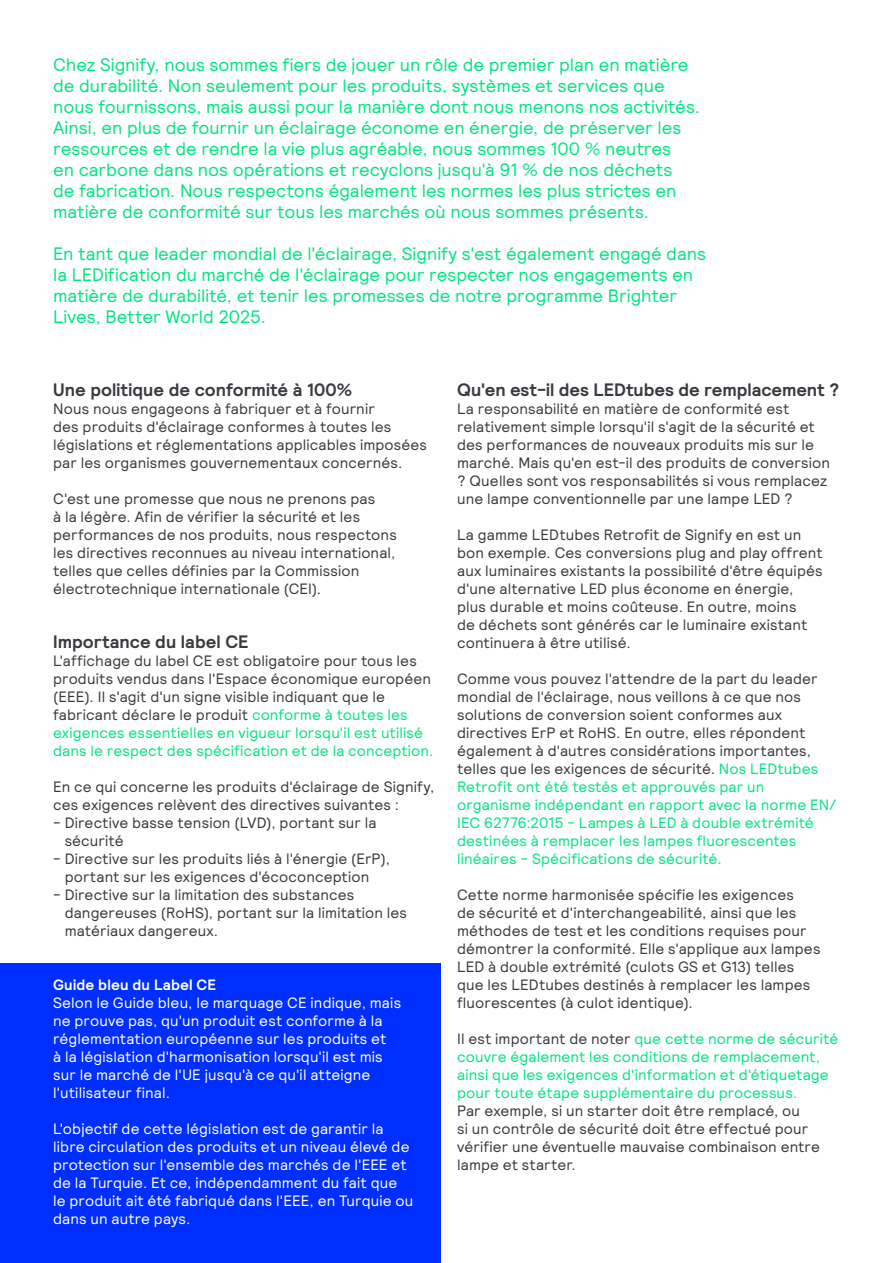
<style>
.page{position:relative;width:893px;height:1263px;background:#fff}
.page>*{position:absolute;margin:0;border:0;box-sizing:border-box;transform-origin:0 0}
.Body_Dark_Gray_10pt{font:18px/21px "Signify Relative";color:#00e582}
.Sub_Dark_Gray_12pt{font:700 18px "Signify Relative";color:#39393f}
.Body_Dark_Gray_10pt-2{font:15px/18px "Signify Relative";letter-spacing:.01em;color:#39393f}
.Body_Dark_Gray_10pt-3{font:15px/18px "Signify Relative";letter-spacing:.01em;color:#fff}
.Body_Dark_Gray_10pt-4{font:700 15px "Signify Relative";letter-spacing:.01em;color:#fff}
.s1{color:#00e582}
</style>
<div class="page">
<div style="left:0;top:963px;width:440px;height:300px;background:#002eff"></div>
<p class="Body_Dark_Gray_10pt" style="left:53px;top:54px;width:648px">Chez Signify, nous sommes fiers de jouer un rôle de premier plan en matière de durabilité. Non seulement pour les produits, systèmes et services que nous fournissons, mais aussi pour la manière dont nous menons nos activités.<br>Ainsi, en plus de fournir un éclairage économe en énergie, de préserver les ressources et de rendre la vie plus agréable, nous sommes 100 % neutres<br>en carbone dans nos opérations et recyclons jusqu'à 91 % de nos déchets<br>de fabrication. Nous respectons également les normes les plus strictes en matière de conformité sur tous les marchés où nous sommes présents.</p>
<p class="Body_Dark_Gray_10pt" style="left:53px;top:243px;width:654px">En tant que leader mondial de l'éclairage, Signify s'est également engagé dans la LEDification du marché de l'éclairage pour respecter nos engagements en matière de durabilité, et tenir les promesses de notre programme Brighter Lives, Better World 2025.</p>
<p class="Sub_Dark_Gray_12pt" style="left:53px;top:378px;width:301px">Une politique de conformité à 100%</p>
<p class="Body_Dark_Gray_10pt-2" style="left:53px;top:399px;width:375px">Nous nous engageons à fabriquer et à fournir<br>des produits d'éclairage conformes à toutes les législations et réglementations applicables imposées par les organismes gouvernementaux concernés.</p>
<p class="Body_Dark_Gray_10pt-2" style="left:53px;top:489px;width:345px">C'est une promesse que nous ne prenons pas<br>à la légère. Afin de vérifier la sécurité et les performances de nos produits, nous respectons les directives reconnues au niveau international, telles que celles définies par la Commission électrotechnique internationale (CEI).</p>
<p class="Sub_Dark_Gray_12pt" style="left:53px;top:630px;width:197px">Importance du label CE</p>
<p class="Body_Dark_Gray_10pt-2" style="left:53px;top:651px;width:382px">L'affichage du label CE est obligatoire pour tous les produits vendus dans l'Espace économique européen (EEE). Il s'agit d'un signe visible indiquant que le fabricant déclare le produit <span class="s1">conforme à toutes les exigences essentielles en vigueur lorsqu'il est utilisé dans le respect des spécification et de la conception.</span></p>
<p class="Body_Dark_Gray_10pt-2" style="left:53px;top:777px;width:383px">En ce qui concerne les produits d'éclairage de Signify, ces exigences relèvent des directives suivantes :</p>
<p class="Body_Dark_Gray_10pt-2" style="left:65px;top:813px;width:313px;text-indent:-12px">- Directive basse tension (LVD), portant sur la sécurité</p>
<p class="Body_Dark_Gray_10pt-2" style="left:65px;top:849px;width:327px;text-indent:-12px">- Directive sur les produits liés à l'énergie (ErP), portant sur les exigences d'écoconception</p>
<p class="Body_Dark_Gray_10pt-2" style="left:65px;top:885px;width:344px;text-indent:-12px">- Directive sur la limitation des substances dangereuses (RoHS), portant sur la limitation les matériaux dangereux.</p>
<p class="Body_Dark_Gray_10pt-4" style="left:53px;top:975px;width:165px">Guide bleu du Label CE</p>
<p class="Body_Dark_Gray_10pt-3" style="left:53px;top:993px;width:350px">Selon le Guide bleu, le marquage CE indique, mais ne prouve pas, qu'un produit est conforme à la réglementation européenne sur les produits et<br>à la législation d'harmonisation lorsqu'il est mis sur le marché de l'UE jusqu'à ce qu'il atteigne l'utilisateur final.</p>
<p class="Body_Dark_Gray_10pt-3" style="left:53px;top:1119px;width:362px">L'objectif de cette législation est de garantir la libre circulation des produits et un niveau élevé de protection sur l'ensemble des marchés de l'EEE et de la Turquie. Et ce, indépendamment du fait que le produit ait été fabriqué dans l'EEE, en Turquie ou dans un autre pays.</p>
<p class="Sub_Dark_Gray_12pt" style="left:457px;top:378px;width:384px">Qu'en est-il des LEDtubes de remplacement ?</p>
<p class="Body_Dark_Gray_10pt-2" style="left:457px;top:399px;width:374px">La responsabilité en matière de conformité est relativement simple lorsqu'il s'agit de la sécurité et des performances de nouveaux produits mis sur le marché. Mais qu'en est-il des produits de conversion ? Quelles sont vos responsabilités si vous remplacez une lampe conventionnelle par une lampe LED ?</p>
<p class="Body_Dark_Gray_10pt-2" style="left:457px;top:525px;width:367px">La gamme LEDtubes Retrofit de Signify en est un bon exemple. Ces conversions plug and play offrent aux luminaires existants la possibilité d'être équipés d'une alternative LED plus économe en énergie, plus durable et moins coûteuse. En outre, moins<br>de déchets sont générés car le luminaire existant continuera à être utilisé.</p>
<p class="Body_Dark_Gray_10pt-2" style="left:457px;top:669px;width:381px">Comme vous pouvez l'attendre de la part du leader mondial de l'éclairage, nous veillons à ce que nos solutions de conversion soient conformes aux directives ErP et RoHS. En outre, elles répondent également à d'autres considérations importantes, telles que les exigences de sécurité. <span class="s1">Nos LEDtubes Retrofit ont été testés et approuvés par un organisme indépendant en rapport avec la norme EN/ IEC 62776:2015 - Lampes à LED à double extrémité destinées à remplacer les lampes fluorescentes linéaires - Spécifications de sécurité.</span></p>
<p class="Body_Dark_Gray_10pt-2" style="left:457px;top:885px;width:365px">Cette norme harmonisée spécifie les exigences<br>de sécurité et d'interchangeabilité, ainsi que les méthodes de test et les conditions requises pour démontrer la conformité. Elle s'applique aux lampes LED à double extrémité (culots GS et G13) telles que les LEDtubes destinés à remplacer les lampes fluorescentes (à culot identique).</p>
<p class="Body_Dark_Gray_10pt-2" style="left:457px;top:1029px;width:383px">Il est important de noter <span class="s1">que cette norme de sécurité couvre également les conditions de remplacement, ainsi que les exigences d'information et d'étiquetage pour toute étape supplémentaire du processus.<br></span>Par exemple, si un starter doit être remplacé, ou<br>si un contrôle de sécurité doit être effectué pour vérifier une éventuelle mauvaise combinaison entre lampe et starter.</p>
</div>
